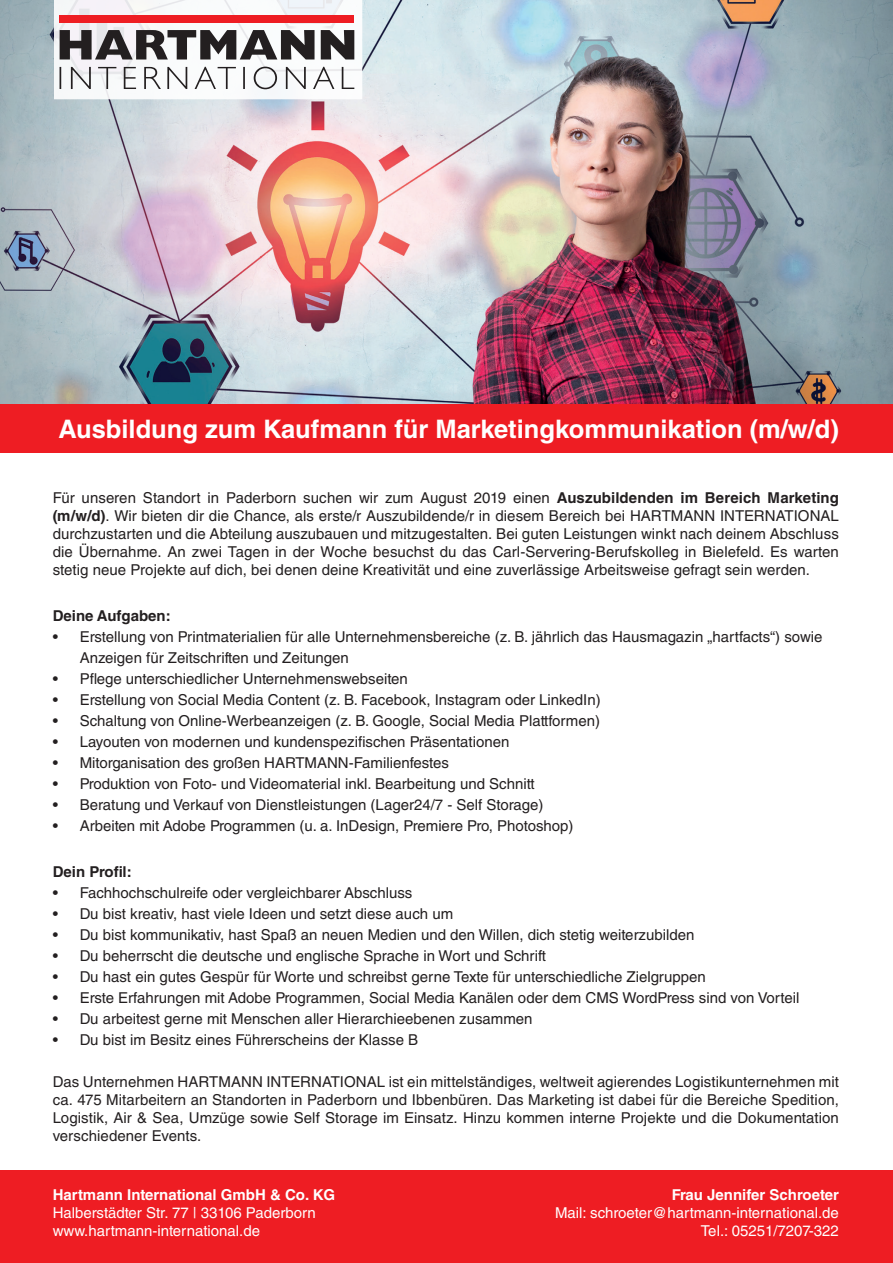
<style>
.page{position:relative;width:893px;height:1263px;background:#fff}
.page>*{position:absolute;margin:0;border:0;box-sizing:border-box;transform-origin:0 0}
.t1{font:700 25.5px "Helvetica LT Std";color:#fff}
.t2{font:15px/18px "Helvetica LT Std";color:#231f20;text-align:justify}
.t3{font:15px "Helvetica LT Std";color:#fff}
.t4{font:700 15px "Helvetica LT Std";color:#fff}
.t5{font:700 15px "Helvetica LT Std";color:#231f20}
.s1{font-weight:700}
</style>
<div class="page">
<div style="left:0;top:1170px;width:893px;height:93px;background:#ee1d23"></div>
<img style="left:0;top:0;width:893px;height:404px">
<svg style="left:54px;top:0;width:308px;height:99px"></svg>
<div style="left:0;top:404px;width:893px;height:49px;background:#ee1d23"></div>
<p class="t1" style="left:58px;top:413px;width:782px">Ausbildung zum Kaufmann für Marketingkommunikation (m/w/d)</p>
<p class="t2" style="left:53px;top:489px;width:788px">Für unseren Standort in Paderborn suchen wir zum August 2019 einen <span class="s1">Auszubildenden im Bereich Marketing (m/w/d)</span>. Wir bieten dir die Chance, als erste/r Auszubildende/r in diesem Bereich bei HARTMANN INTERNATIONAL durchzustarten und die Abteilung auszubauen und mitzugestalten. Bei guten Leistungen winkt nach deinem Abschluss die Übernahme. An zwei Tagen in der Woche besuchst du das Carl-Servering-Berufskolleg in Bielefeld. Es warten stetig neue Projekte auf dich, bei denen deine Kreativität und eine zuverlässige Arbeitsweise gefragt sein werden.</p>
<p class="t5" style="left:53px;top:606px;width:119px">Deine Aufgaben:</p>
<p class="t2" style="left:80px;top:626px;width:744px;line-height:21px;text-indent:-27px">• Erstellung von Printmaterialien für alle Unternehmensbereiche (z. B. jährlich das Hausmagazin „hartfacts“) sowie<br>Anzeigen für Zeitschriften und Zeitungen</p>
<p class="t2" style="left:53px;top:670px;width:357px">• Pflege unterschiedlicher Unternehmenswebseiten</p>
<p class="t2" style="left:53px;top:691px;width:549px">• Erstellung von Social Media Content (z. B. Facebook, Instagram oder LinkedIn)</p>
<p class="t2" style="left:53px;top:712px;width:549px">• Schaltung von Online-Werbeanzeigen (z. B. Google, Social Media Plattformen)</p>
<p class="t2" style="left:53px;top:733px;width:458px">• Layouten von modernen und kundenspezifischen Präsentationen</p>
<p class="t2" style="left:53px;top:754px;width:398px">• Mitorganisation des großen HARTMANN-Familienfestes</p>
<p class="t2" style="left:53px;top:775px;width:483px">• Produktion von Foto- und Videomaterial inkl. Bearbeitung und Schnitt</p>
<p class="t2" style="left:53px;top:796px;width:492px">• Beratung und Verkauf von Dienstleistungen (Lager24/7 - Self Storage)</p>
<p class="t2" style="left:53px;top:817px;width:522px">• Arbeiten mit Adobe Programmen (u. a. InDesign, Premiere Pro, Photoshop)</p>
<p class="t5" style="left:53px;top:862px;width:81px">Dein Profil:</p>
<p class="t2" style="left:53px;top:883px;width:361px">• Fachhochschulreife oder vergleichbarer Abschluss</p>
<p class="t2" style="left:53px;top:904px;width:402px">• Du bist kreativ, hast viele Ideen und setzt diese auch um</p>
<p class="t2" style="left:53px;top:925px;width:643px">• Du bist kommunikativ, hast Spaß an neuen Medien und den Willen, dich stetig weiterzubilden</p>
<p class="t2" style="left:53px;top:946px;width:495px">• Du beherrscht die deutsche und englische Sprache in Wort und Schrift</p>
<p class="t2" style="left:53px;top:967px;width:655px">• Du hast ein gutes Gespür für Worte und schreibst gerne Texte für unterschiedliche Zielgruppen</p>
<p class="t2" style="left:53px;top:988px;width:748px">• Erste Erfahrungen mit Adobe Programmen, Social Media Kanälen oder dem CMS WordPress sind von Vorteil</p>
<p class="t2" style="left:53px;top:1009px;width:481px">• Du arbeitest gerne mit Menschen aller Hierarchieebenen zusammen</p>
<p class="t2" style="left:53px;top:1030px;width:367px">• Du bist im Besitz eines Führerscheins der Klasse B</p>
<p class="t2" style="left:53px;top:1073px;width:788px">Das Unternehmen HARTMANN INTERNATIONAL ist ein mittelständiges, weltweit agierendes Logistikunternehmen mit ca. 475 Mitarbeitern an Standorten in Paderborn und Ibbenbüren. Das Marketing ist dabei für die Bereiche Spedition, Logistik, Air &amp; Sea, Umzüge sowie Self Storage im Einsatz. Hinzu kommen interne Projekte und die Dokumentation verschiedener Events.</p>
<p class="t4" style="left:53px;top:1185px;width:284px">Hartmann International GmbH &amp; Co. KG</p>
<p class="t3" style="left:53px;top:1204px;width:265px">Halberstädter Str. 77 | 33106 Paderborn</p>
<p class="t3" style="left:53px;top:1222px;width:209px">www.hartmann-international.de</p>
<p class="t4" style="left:672px;top:1185px;width:169px">Frau Jennifer Schroeter</p>
<p class="t3" style="left:555px;top:1204px;width:285px">Mail: schroeter@hartmann-international.de</p>
<p class="t3" style="left:701px;top:1222px;width:140px">Tel.: 05251/7207-322</p>
</div>
